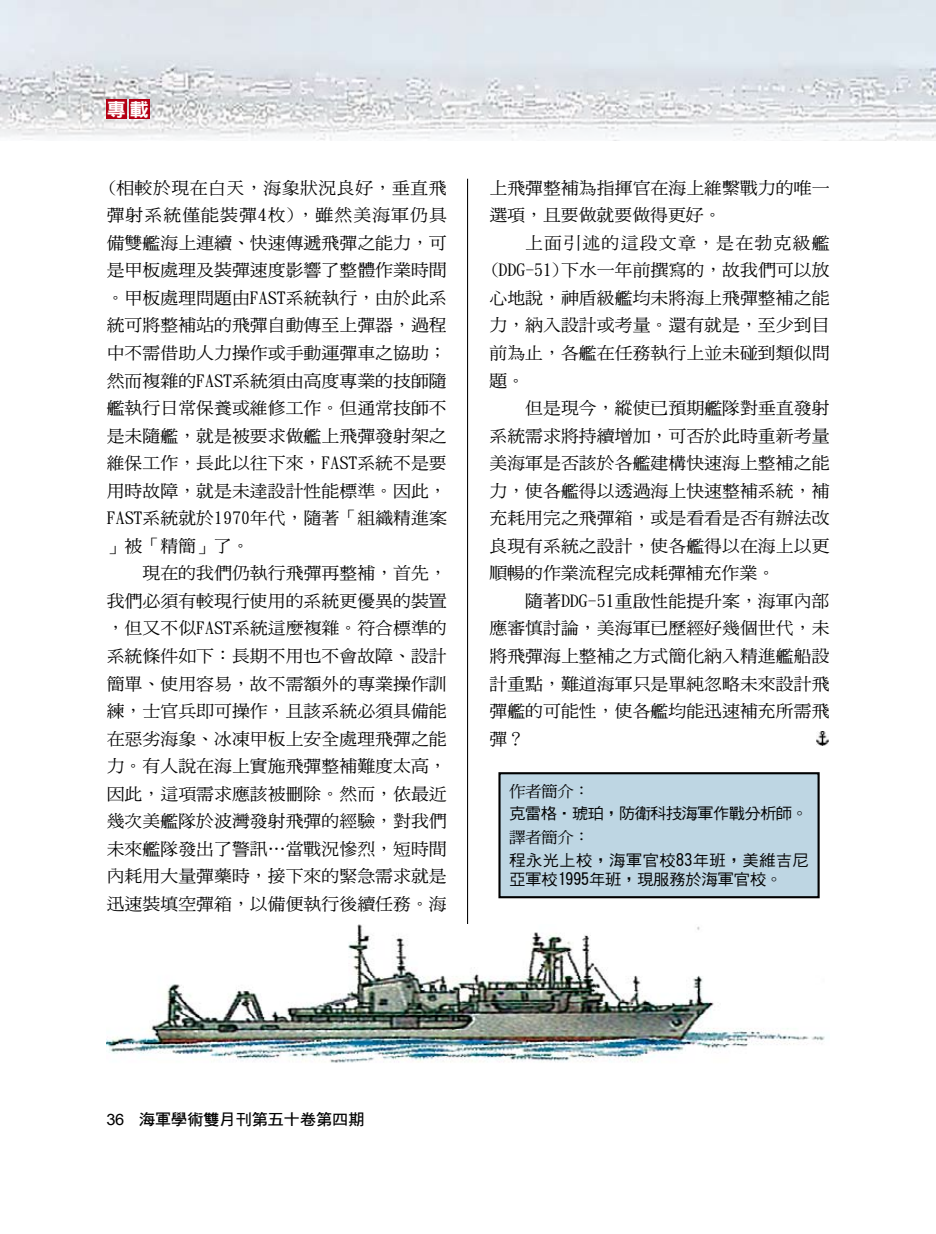
<style>
.page{position:relative;width:936px;height:1234px;background:#fff}
.page>*{position:absolute;margin:0;border:0;box-sizing:border-box;transform-origin:0 0}
.t1{font:18.6px "DFN Hei XB HK BF";color:#fff;scale:1.05 1}
.t2{font:16.95px/27.6px "DF Ming Md HK BF";color:#000;text-align:justify;scale:1.05 1}
.t3{font:15.6px/19.5px "DF Hei Md HK BF";letter-spacing:-.025em;color:#000;scale:1.05 1}
.t4{font:15.6px "DF Hei Md HK BF";letter-spacing:-.05em;color:#000;scale:1.05 1}
.t5{font:15.6px "DF Hei Bd HK BF";letter-spacing:-.025em;color:#000;scale:1.05 1}
.t6{font:15.6px "DF Ming Md HK BF";letter-spacing:-.025em;color:#000;scale:1.05 1}
.s1{font-family:"Arial"}
</style>
<div class="page">
<img style="left:0;top:0;width:935px;height:140px">
<hr style="left:467px;top:179px;width:1px;height:871px;background:#000">
<div style="left:106px;top:99px;width:20px;height:20px;background:#b50014"></div>
<div style="left:130px;top:99px;width:20px;height:20px;background:#b50014"></div>
<div style="left:499px;top:773px;width:319px;height:124px;background:#bed6e3"></div>
<div style="left:498px;top:772px;width:321px;height:126px;border:2px solid #000"></div>
<img style="left:106px;top:923px;width:719px;height:140px">
<img style="left:816px;top:731px;width:12px;height:14px">
<p class="t1" style="left:106px;top:100px;width:42px">專載</p>
<p class="t2" style="left:107px;top:174px;width:325px">(相較於現在白天，海象狀況良好，垂直飛彈射系統僅能裝彈4枚)，雖然美海軍仍具備雙艦海上連續、快速傳遞飛彈之能力，可是甲板處理及裝彈速度影響了整體作業時間。甲板處理問題由FAST系統執行，由於此系統可將整補站的飛彈自動傳至上彈器，過程中不需借助人力操作或手動運彈車之協助；然而複雜的FAST系統須由高度專業的技師隨艦執行日常保養或維修工作。但通常技師不是未隨艦，就是被要求做艦上飛彈發射架之維保工作，長此以往下來，FAST系統不是要用時故障，就是未達設計性能標準。因此，FAST系統就於1970年代，隨著「組織精進案」被「精簡」了。</p>
<p class="t2" style="left:107px;top:559px;width:325px;text-indent:36px">現在的我們仍執行飛彈再整補，首先，我們必須有較現行使用的系統更優異的裝置，但又不似FAST系統這麼複雜。符合標準的系統條件如下：長期不用也不會故障、設計簡單、使用容易，故不需額外的專業操作訓練，士官兵即可操作，且該系統必須具備能在惡劣海象、冰凍甲板上安全處理飛彈之能力。有人說在海上實施飛彈整補難度太高，因此，這項需求應該被刪除。然而，依最近幾次美艦隊於波灣發射飛彈的經驗，對我們未來艦隊發出了警訊…當戰況慘烈，短時間內耗用大量彈藥時，接下來的緊急需求就是迅速裝填空彈箱，以備便執行後續任務。海</p>
<p class="t2" style="left:489px;top:174px;width:325px">上飛彈整補為指揮官在海上維繫戰力的唯一選項，且要做就要做得更好。</p>
<p class="t2" style="left:489px;top:229px;width:325px;text-indent:36px">上面引述的這段文章，是在勃克級艦(DDG-51)下水一年前撰寫的，故我們可以放心地說，神盾級艦均未將海上飛彈整補之能力，納入設計或考量。還有就是，至少到目前為止，各艦在任務執行上並未碰到類似問題。</p>
<p class="t2" style="left:489px;top:394px;width:325px;text-indent:36px">但是現今，縱使已預期艦隊對垂直發射系統需求將持續增加，可否於此時重新考量美海軍是否該於各艦建構快速海上整補之能力，使各艦得以透過海上快速整補系統，補充耗用完之飛彈箱，或是看看是否有辦法改良現有系統之設計，使各艦得以在海上以更順暢的作業流程完成耗彈補充作業。</p>
<p class="t2" style="left:489px;top:587px;width:325px;text-indent:36px">隨著DDG-51重啟性能提升案，海軍內部應審慎討論，美海軍已歷經好幾個世代，未將飛彈海上整補之方式簡化納入精進艦船設計重點，難道海軍只是單純忽略未來設計飛彈艦的可能性，使各艦均能迅速補充所需飛彈？</p>
<p class="t6" style="left:509px;top:783px;width:78px">作者簡介：</p>
<p class="t4" style="left:509px;top:805px;width:286px">克雷格‧琥珀，防衛科技海軍作戰分析師。</p>
<p class="t6" style="left:509px;top:829px;width:78px">譯者簡介：</p>
<p class="t3" style="left:509px;top:850px;width:287px">程永光上校，海軍官校83年班，美維吉尼亞軍校1995年班，現服務於海軍官校。</p>
<p class="t5" style="left:106px;top:1111px;width:247px"><span class="s1">36</span> 海軍學術雙月刊第五十卷第四期</p>
</div>
